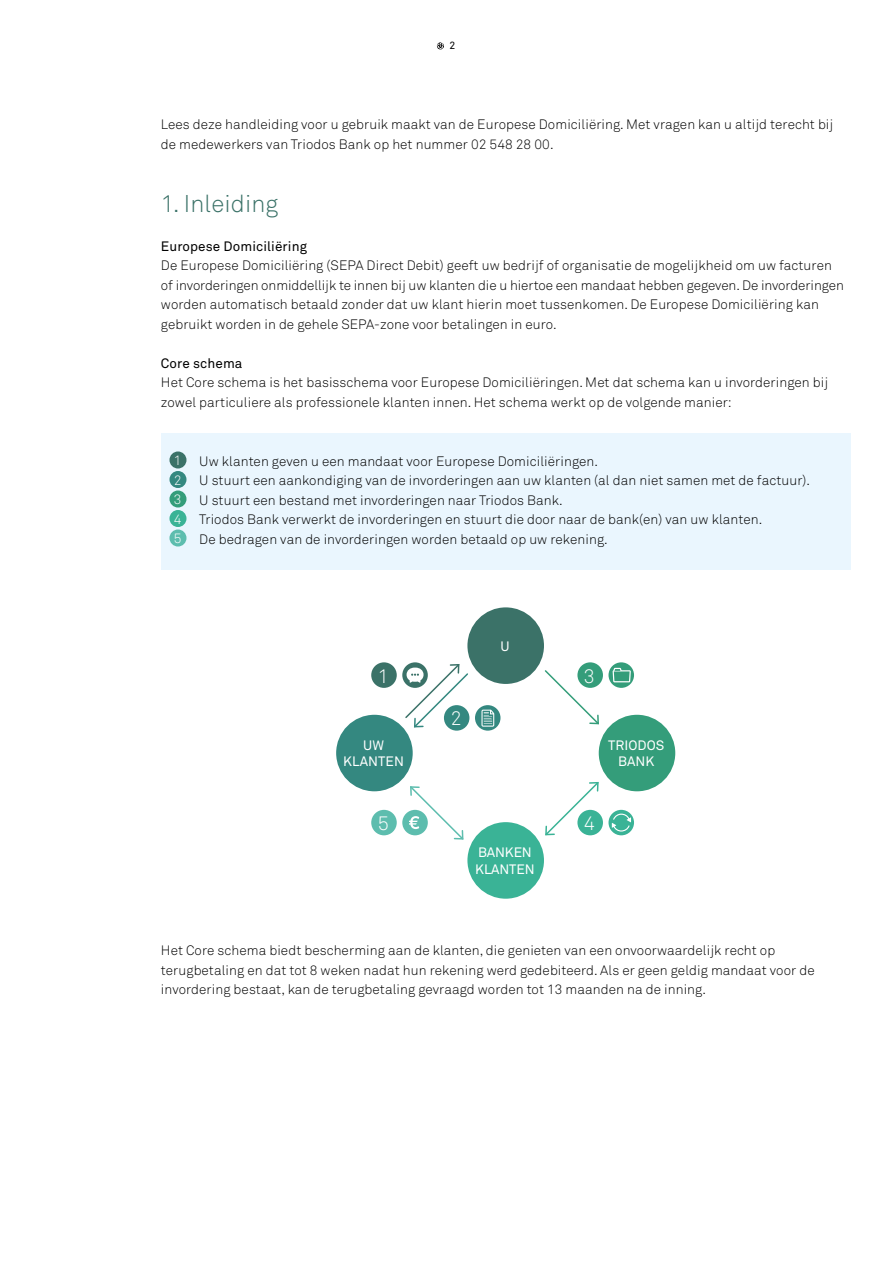
<style>
.page{position:relative;width:893px;height:1263px;background:#fff}
.page>*{position:absolute;margin:0;border:0;box-sizing:border-box;transform-origin:0 0}
.t1{font:300 24px "Akkurat";letter-spacing:.005em;color:#3b7268}
.t2{font:300 19.5px "Akkurat";color:#fff}
.t3{font:300 13.5px/19.5px "Akkurat";letter-spacing:.005em;color:#000}
.t4{font:13.5px/16.5px "Akkurat";letter-spacing:.005em;color:#fff;text-align:center}
.t5{font:13.5px "Akkurat";letter-spacing:.005em;color:#000}
.t6{font:300 13.5px "Akkurat";color:#fff}
.t7{font:10.5px "Akkurat";color:#000}
</style>
<div class="page">
<div style="left:161px;top:434px;width:689px;height:136px;background:#eaf6fe"></div>
<div style="left:169px;top:451px;width:17px;height:17px;background:#3b7268;border-radius:50%"></div>
<div style="left:169px;top:471px;width:17px;height:17px;background:#348880;border-radius:50%"></div>
<div style="left:169px;top:490px;width:17px;height:17px;background:#349d7a;border-radius:50%"></div>
<div style="left:169px;top:510px;width:17px;height:17px;background:#3ab396;border-radius:50%"></div>
<div style="left:169px;top:529px;width:17px;height:17px;background:#5dbdae;border-radius:50%"></div>
<div style="left:371px;top:662px;width:26px;height:26px;background:#3b7268;border-radius:50%"></div>
<div style="left:577px;top:662px;width:26px;height:26px;background:#349d7a;border-radius:50%"></div>
<svg style="left:444px;top:705px;width:25px;height:26px"></svg>
<svg style="left:577px;top:810px;width:26px;height:25px"></svg>
<div style="left:371px;top:810px;width:26px;height:25px;background:#5dbdae;border-radius:50%"></div>
<svg style="left:544px;top:669px;width:56px;height:56px"></svg>
<svg style="left:545px;top:782px;width:55px;height:54px"></svg>
<div style="left:336px;top:715px;width:77px;height:76px;background:#348880;border-radius:50%"></div>
<div style="left:599px;top:715px;width:76px;height:76px;background:#349d7a;border-radius:50%"></div>
<div style="left:467px;top:607px;width:77px;height:77px;background:#3b7268;border-radius:50%"></div>
<div style="left:467px;top:822px;width:77px;height:77px;background:#3ab396;border-radius:50%"></div>
<svg style="left:402px;top:662px;width:26px;height:26px"></svg>
<svg style="left:404px;top:663px;width:65px;height:66px"></svg>
<svg style="left:475px;top:705px;width:25px;height:26px"></svg>
<svg style="left:481px;top:710px;width:13px;height:17px"></svg>
<svg style="left:608px;top:810px;width:26px;height:25px"></svg>
<div style="left:402px;top:810px;width:26px;height:25px;background:#5dbdae;border-radius:50%"></div>
<svg style="left:608px;top:662px;width:26px;height:26px"></svg>
<svg style="left:613px;top:668px;width:18px;height:14px"></svg>
<svg style="left:612px;top:814px;width:19px;height:17px"></svg>
<svg style="left:409px;top:786px;width:55px;height:54px"></svg>
<svg style="left:437px;top:42px;width:7px;height:7px"></svg>
<p class="t7" style="left:449px;top:40px;width:7px">2</p>
<p class="t3" style="left:161px;top:115px;width:674px">Lees deze handleiding voor u gebruik maakt van de Europese Domiciliëring. Met vragen kan u altijd terecht bij de medewerkers van Triodos Bank op het nummer 02 548 28 00.</p>
<h1 class="t1" style="left:161px;top:189px;width:119px">1. Inleiding</h1>
<p class="t5" style="left:161px;top:238px;width:147px">Europese Domiciliëring</p>
<p class="t3" style="left:161px;top:256px;width:684px">De Europese Domiciliëring (SEPA Direct Debit) geeft uw bedrijf of organisatie de mogelijkheid om uw facturen of invorderingen onmiddellijk te innen bij uw klanten die u hiertoe een mandaat hebben gegeven. De invorderingen worden automatisch betaald zonder dat uw klant hierin moet tussenkomen. De Europese Domiciliëring kan gebruikt worden in de gehele SEPA-zone voor betalingen in euro.</p>
<p class="t5" style="left:161px;top:355px;width:83px">Core schema</p>
<p class="t3" style="left:161px;top:373px;width:669px">Het Core schema is het basisschema voor Europese Domiciliëringen. Met dat schema kan u invorderingen bij zowel particuliere als professionele klanten innen. Het schema werkt op de volgende manier:</p>
<p class="t6" style="left:174px;top:452px;width:9px">1</p>
<p class="t3" style="left:199px;top:451px;width:400px">Uw klanten geven u een mandaat voor Europese Domiciliëringen.</p>
<p class="t6" style="left:174px;top:472px;width:9px">2</p>
<p class="t3" style="left:199px;top:471px;width:612px">U stuurt een aankondiging van de invorderingen aan uw klanten (al dan niet samen met de factuur).</p>
<p class="t6" style="left:174px;top:491px;width:9px">3</p>
<p class="t3" style="left:199px;top:490px;width:365px">U stuurt een bestand met invorderingen naar Triodos Bank.</p>
<p class="t6" style="left:174px;top:511px;width:9px">4</p>
<p class="t3" style="left:199px;top:510px;width:565px">Triodos Bank verwerkt de invorderingen en stuurt die door naar de bank(en) van uw klanten.</p>
<p class="t6" style="left:174px;top:530px;width:9px">5</p>
<p class="t3" style="left:199px;top:529px;width:410px">De bedragen van de invorderingen worden betaald op uw rekening.</p>
<p class="t4" style="left:500px;top:638px;width:11px">U</p>
<h2 class="t2" style="left:378px;top:664px;width:13px">1</h2>
<h2 class="t2" style="left:584px;top:664px;width:13px">3</h2>
<h2 class="t2" style="left:450px;top:707px;width:13px">2</h2>
<p class="t4" style="left:343px;top:737px;width:62px">UW<br>KLANTEN</p>
<p class="t4" style="left:608px;top:737px;width:58px">TRIODOS<br>BANK</p>
<h2 class="t2" style="left:378px;top:812px;width:13px">5</h2>
<h2 class="t2" style="left:584px;top:812px;width:13px">4</h2>
<p class="t4" style="left:475px;top:845px;width:61px;text-align:left">BANKEN<br>KLANTEN</p>
<p class="t3" style="left:161px;top:941px;width:655px">Het Core schema biedt bescherming aan de klanten, die genieten van een onvoorwaardelijk recht op terugbetaling en dat tot 8 weken nadat hun rekening werd gedebiteerd. Als er geen geldig mandaat voor de invordering bestaat, kan de terugbetaling gevraagd worden tot 13 maanden na de inning.</p>
</div>
